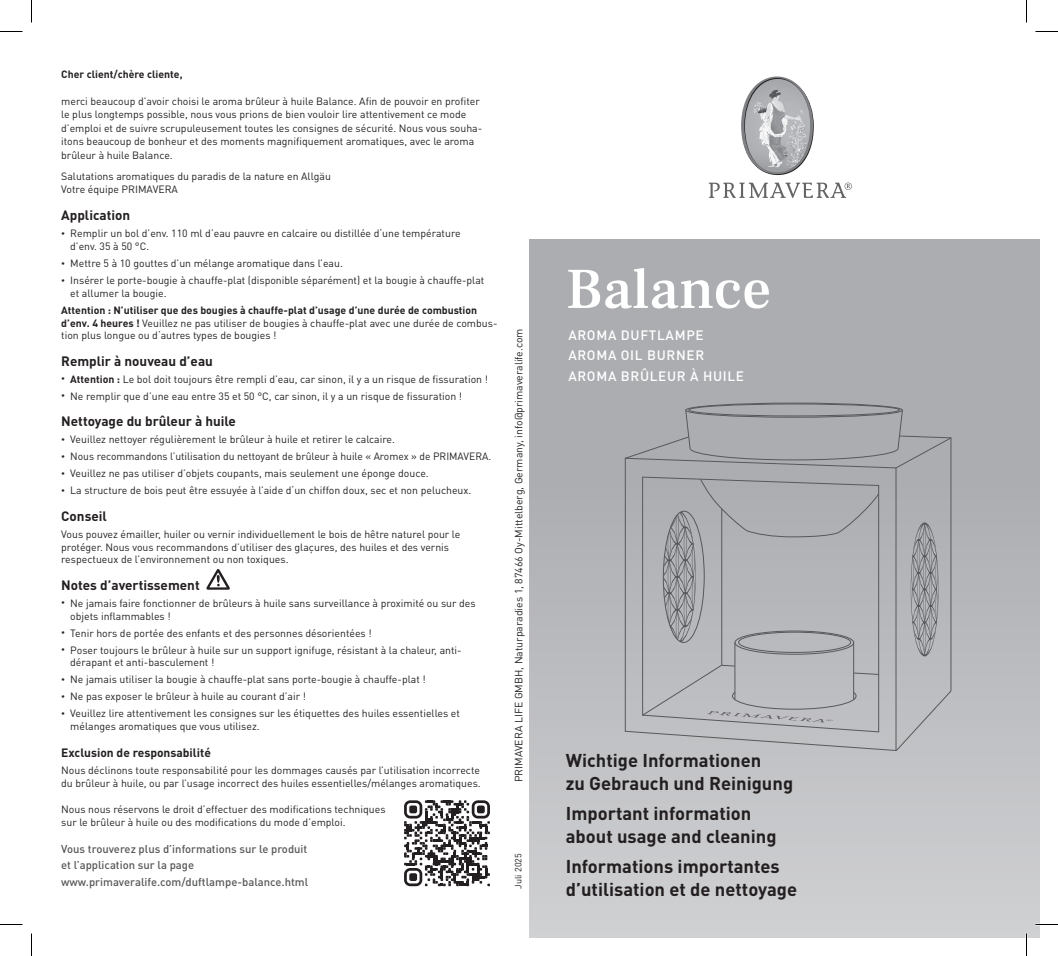
<style>
.page{position:relative;width:1058px;height:956px;background:#fff}
.page>*{position:absolute;margin:0;border:0;box-sizing:border-box;transform-origin:0 0}
.t1{font:500 57.75px "Frank Ruhl Libre";color:#fff}
.t2{font:700 18.3px "DINOT";color:#231f20}
.t3{font:700 13.5px "DINOT";color:#231f20}
.t4{font:500 13.5px "DINOT";letter-spacing:.05em;color:#fff}
.t5{font:700 12px "DINOT";color:#231f20}
.t6{font:500 11.25px "DINOT";color:#57585a}
.t7{font:10.5px/12.8px "DINOT";color:#231f20}
.t8{font:700 10.5px "DINOT";color:#231f20}
.t9{font:9px "DINOT";color:#231f20}
.s1{font-size:7.5px}
.s2{font-weight:700}
</style>
<div class="page">
<div style="left:529px;top:239px;width:510px;height:698px;background:linear-gradient(to bottom,#a4a5a9,#cccdcf)"></div>
<div style="left:685px;top:403px;width:218px;height:15px;border:1px solid #57585a;border-radius:50%"></div>
<div style="left:689px;top:404px;width:211px;height:12px;border:1px solid #57585a;border-radius:50%"></div>
<svg style="left:206px;top:569px;width:24px;height:21px"></svg>
<svg style="left:404px;top:800px;width:86px;height:86px"></svg>
<svg style="left:709px;top:183px;width:143px;height:15px"></svg>
<svg style="left:741px;top:76px;width:73px;height:99px"></svg>
<svg style="left:624px;top:409px;width:328px;height:343px;background:#abacb0"></svg>
<svg style="left:624px;top:457px;width:273px;height:294px;background:#aeafb2"></svg>
<svg style="left:642px;top:476px;width:237px;height:257px;background:#b0b1b4"></svg>
<hr style="left:1035px;top:923px;width:23px;height:2px;background:#fff">
<svg style="left:0;top:31px;width:22px;height:1px"></svg>
<svg style="left:1035px;top:31px;width:23px;height:1px"></svg>
<svg style="left:0;top:924px;width:22px;height:1px"></svg>
<svg style="left:1035px;top:924px;width:23px;height:1px"></svg>
<svg style="left:31px;top:0;width:1px;height:23px"></svg>
<svg style="left:31px;top:933px;width:1px;height:23px"></svg>
<svg style="left:1026px;top:0;width:1px;height:23px"></svg>
<svg style="left:1026px;top:933px;width:1px;height:23px"></svg>
<p class="t8" style="left:61px;top:67px;width:123px">Cher client/chère cliente,</p>
<p class="t7" style="left:61px;top:94px;width:420px">merci beaucoup d’avoir choisi le aroma brûleur à huile Balance. Afin de pouvoir en profiter</p>
<p class="t7" style="left:61px;top:108px;width:407px">le plus longtemps possible, nous vous prions de bien vouloir lire attentivement ce mode</p>
<p class="t7" style="left:61px;top:121px;width:423px;line-height:13.5px">d’emploi et de suivre scrupuleusement toutes les consignes de sécurité. Nous vous souha&shy;itons beaucoup de bonheur et des moments magnifiquement aromatiques, avec le aroma brûleur à huile Balance.</p>
<p class="t7" style="left:61px;top:169px;width:271px">Salutations aromatiques du paradis de la nature en Allgäu</p>
<p class="t7" style="left:61px;top:183px;width:118px">Votre équipe PRIMAVERA</p>
<p class="t3" style="left:61px;top:206px;width:70px">Application</p>
<p class="t7" style="left:70px;top:227px;width:392px;text-indent:-9px"><span class="s1">•</span> Remplir un bol d’env. 110 ml d’eau pauvre en calcaire ou distillée d‘une température d’env. 35 à 50 °C.</p>
<p class="t7" style="left:61px;top:256px;width:283px"><span class="s1">•</span> Mettre 5 à 10 gouttes d’un mélange aromatique dans l’eau.</p>
<p class="t7" style="left:70px;top:273px;width:416px;text-indent:-9px"><span class="s1">•</span> Insérer le porte-bougie à chauffe-plat (disponible séparément) et la bougie à chauffe-plat et allumer la bougie.</p>
<p class="t7" style="left:61px;top:303px;width:438px"><span class="s2">Attention : N’utiliser que des bougies à chauffe-plat d’usage d’une durée de combustion d’env. 4 heures !</span> Veuillez ne pas utiliser de bougies à chauffe-plat avec une durée de combus&shy;tion plus longue ou d‘autres types de bougies !</p>
<p class="t3" style="left:61px;top:352px;width:153px">Remplir à nouveau d’eau</p>
<p class="t7" style="left:61px;top:372px;width:428px"><span class="s1">•</span> <span class="s2">Attention :</span> Le bol doit toujours être rempli d’eau, car sinon, il y a un risque de fissuration !</p>
<p class="t7" style="left:61px;top:389px;width:402px"><span class="s1">•</span> Ne remplir que d’une eau entre 35 et 50 °C, car sinon, il y a un risque de fissuration !</p>
<p class="t3" style="left:61px;top:412px;width:176px">Nettoyage du brûleur à huile</p>
<p class="t7" style="left:61px;top:433px;width:335px"><span class="s1">•</span> Veuillez nettoyer régulièrement le brûleur à huile et retirer le calcaire.</p>
<p class="t7" style="left:61px;top:450px;width:431px"><span class="s1">•</span> Nous recommandons l’utilisation du nettoyant de brûleur à huile « Aromex » de PRIMAVERA.</p>
<p class="t7" style="left:61px;top:467px;width:369px"><span class="s1">•</span> Veuillez ne pas utiliser d’objets coupants, mais seulement une éponge douce.</p>
<p class="t7" style="left:61px;top:484px;width:412px"><span class="s1">•</span> La structure de bois peut être essuyée à l’aide d‘un chiffon doux, sec et non pelucheux.</p>
<p class="t3" style="left:61px;top:507px;width:47px">Conseil</p>
<p class="t7" style="left:61px;top:527px;width:401px">Vous pouvez émailler, huiler ou vernir individuellement le bois de hêtre naturel pour le protéger. Nous vous recommandons d’utiliser des glaçures, des huiles et des vernis respectueux de l’environnement ou non toxiques.</p>
<p class="t3" style="left:61px;top:576px;width:140px">Notes d’avertissement</p>
<p class="t7" style="left:70px;top:596px;width:407px;text-indent:-9px"><span class="s1">•</span> Ne jamais faire fonctionner de brûleurs à huile sans surveillance à proximité ou sur des objets inflammables !</p>
<p class="t7" style="left:61px;top:626px;width:312px"><span class="s1">•</span> Tenir hors de portée des enfants et des personnes désorientées !</p>
<p class="t7" style="left:70px;top:643px;width:393px;text-indent:-9px"><span class="s1">•</span> Poser toujours le brûleur à huile sur un support ignifuge, résistant à la chaleur, anti&shy;dérapant et anti-basculement !</p>
<p class="t7" style="left:61px;top:673px;width:366px"><span class="s1">•</span> Ne jamais utiliser la bougie à chauffe-plat sans porte-bougie à chauffe-plat !</p>
<p class="t7" style="left:61px;top:690px;width:246px"><span class="s1">•</span> Ne pas exposer le brûleur à huile au courant d’air !</p>
<p class="t7" style="left:70px;top:707px;width:391px;text-indent:-9px"><span class="s1">•</span> Veuillez lire attentivement les consignes sur les étiquettes des huiles essentielles et mélanges aromatiques que vous utilisez.</p>
<p class="t5" style="left:61px;top:744px;width:151px">Exclusion de responsabilité</p>
<p class="t7" style="left:61px;top:763px;width:421px;line-height:13.5px">Nous déclinons toute responsabilité pour les dommages causés par l’utilisation incorrecte du brûleur à huile, ou par l’usage incorrect des huiles essentielles/mélanges aromatiques.</p>
<p class="t7" style="left:61px;top:802px;width:326px">Nous nous réservons le droit d’effectuer des modifications techniques sur le brûleur à huile ou des modifications du mode d’emploi.</p>
<p class="t6" style="left:61px;top:841px;width:248px">Vous trouverez plus d’informations sur le produit</p>
<p class="t6" style="left:61px;top:857px;width:134px">et l’application sur la page</p>
<p class="t6" style="left:61px;top:874px;width:248px">www.primaveralife.com/duftlampe-balance.html</p>
<p class="t7" style="left:512px;top:782px;width:456px;rotate:-90deg">PRIMAVERA LIFE GMBH, Naturparadies 1, 87466 Oy-Mittelberg, Germany, info@primaveralife.com</p>
<p class="t9" style="left:512px;top:889px;width:37px;rotate:-90deg">Juli 2025</p>
<p class="t1" style="left:566px;top:253px;width:207px">Balance</p>
<p class="t4" style="left:568px;top:326px;width:137px">AROMA DUFTLAMPE</p>
<p class="t4" style="left:568px;top:346px;width:137px">AROMA OIL BURNER</p>
<p class="t4" style="left:568px;top:367px;width:177px">AROMA BRÛLEUR À HUILE</p>
<p class="t2" style="left:566px;top:748px;width:197px">Wichtige Informationen</p>
<p class="t2" style="left:566px;top:771px;width:229px">zu Gebrauch und Reinigung</p>
<p class="t2" style="left:566px;top:801px;width:187px">Important information</p>
<p class="t2" style="left:566px;top:824px;width:212px">about usage and cleaning</p>
<p class="t2" style="left:566px;top:854px;width:216px">Informations importantes</p>
<p class="t2" style="left:566px;top:877px;width:233px">d’utilisation et de nettoyage</p>
</div>
